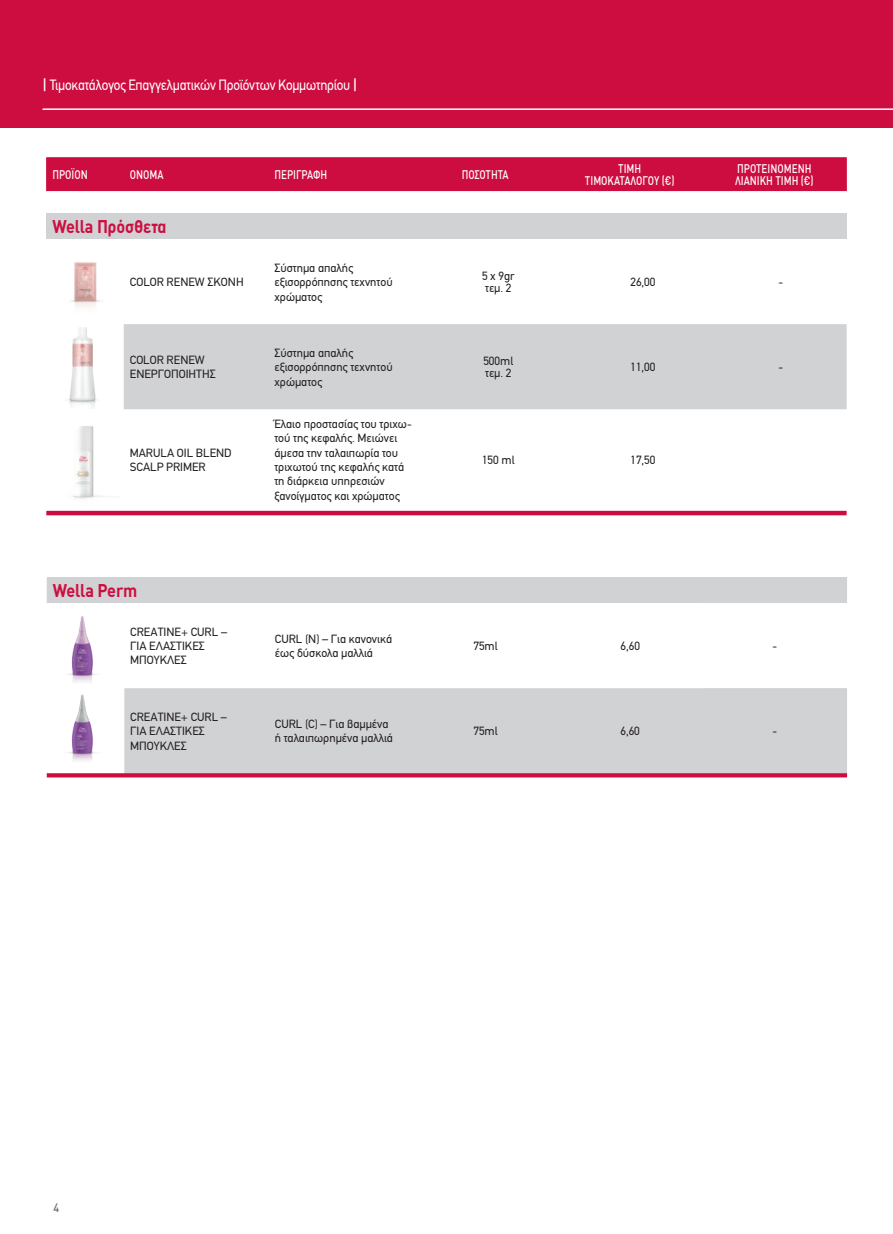
<style>
.page{position:relative;width:893px;height:1234px;background:#fff}
.page>*{position:absolute;margin:0;border:0;box-sizing:border-box;transform-origin:0 0}
.t1{font:700 18px "DIN Greek";letter-spacing:-.01em;color:#cd0d40;scale:.9 1}
.t2{font:15px "PF Din Text";letter-spacing:-.015em;color:#fff;scale:.9 1}
.t3{font:500 12.3px/12.3px "DIN Greek";color:#fff;text-align:center;scale:.8 1}
.t4{font:500 12.3px "DIN Greek";letter-spacing:-.02em;color:#fff;scale:.8 1}
.t5{font:12px/14.4px "PF Din Text";color:#231f20}
.t6{font:500 12px "DIN Greek";color:#6c6d70;scale:.9 1}
.s1{font-family:"DIN Greek";font-weight:500}
</style>
<div class="page">
<div style="left:46px;top:213px;width:801px;height:26px;background:#d1d2d4"></div>
<div style="left:124px;top:324px;width:723px;height:85px;background:#d1d2d4"></div>
<div style="left:46px;top:510px;width:801px;height:5px;background:#cd0d40"></div>
<svg style="left:47px;top:773px;width:800px;height:4px;background:#cd1848"></svg>
<img style="left:72px;top:426px;width:47px;height:73px">
<img style="left:68px;top:327px;width:29px;height:82px">
<svg style="left:47px;top:577px;width:800px;height:196px;fill:#d1d2d4"></svg>
<svg style="left:47px;top:603px;width:655px;height:170px"></svg>
<img style="left:54px;top:606px;width:57px;height:80px">
<img style="left:54px;top:692px;width:57px;height:73px">
<img style="left:71px;top:262px;width:30px;height:45px">
<div style="left:0;top:0;width:893px;height:128px;background:#cd0d40"></div>
<hr style="left:43px;top:108px;width:850px;height:2px;background:#fff">
<div style="left:46px;top:157px;width:801px;height:35px;background:#cd0d40"></div>
<p class="t2" style="left:43px;top:76px;width:351px"><span class="s1">|</span> Τιμοκατάλογος Επαγγελματικών Προϊόντων Κομμωτηρίου <span class="s1">|</span></p>
<p class="t3" style="left:52px;top:168px;width:46px">ΠΡΟΪΟΝ</p>
<p class="t3" style="left:130px;top:168px;width:44px">ΟΝΟΜΑ</p>
<p class="t3" style="left:274px;top:168px;width:68px">ΠΕΡΙΓΡΑΦΗ</p>
<p class="t4" style="left:462px;top:167px;width:60px">ΠΟΣΟΤΗΤΑ</p>
<p class="t3" style="left:585px;top:162px;width:113px">ΤΙΜΗ<br>TIMOΚΑΤΑΛΟΓΟΥ (€)</p>
<p class="t3" style="left:735px;top:162px;width:100px;text-align:left">ΠΡΟΤΕΙΝΟΜΕΝΗ<br>ΛΙΑΝΙΚΗ ΤΙΜΗ (€)</p>
<h1 class="t1" style="left:52px;top:216px;width:128px">Wella Πρόσθετα</h1>
<p class="t5" style="left:130px;top:275px;width:115px">COLOR RENEW ΣΚΟΝΗ</p>
<p class="t5" style="left:274px;top:260px;width:120px">Σύστημα απαλής εξισορρόπησης τεχνητού χρώματος</p>
<p class="t5" style="left:482px;top:270px;width:34px;line-height:12px">5 x 9gr τεμ. 2</p>
<p class="t5" style="left:630px;top:275px;width:27px">26,00</p>
<p class="t5" style="left:779px;top:275px;width:6px">-</p>
<p class="t5" style="left:130px;top:352px;width:87px">COLOR RENEW<br>ΕΝΕΡΓΟΠΟΙΗΤΗΣ</p>
<p class="t5" style="left:274px;top:345px;width:120px">Σύστημα απαλής εξισορρόπησης τεχνητού χρώματος</p>
<p class="t5" style="left:483px;top:355px;width:31px;line-height:12px">500ml τεμ. 2</p>
<p class="t5" style="left:630px;top:360px;width:27px">11,00</p>
<p class="t5" style="left:779px;top:360px;width:6px">-</p>
<p class="t5" style="left:130px;top:445px;width:103px">MARULA OIL BLEND<br>SCALP PRIMER</p>
<p class="t5" style="left:274px;top:416px;width:139px">Έλαιο προστασίας του τριχω&shy;τού της κεφαλής. Μειώνει άμεσα την ταλαιπωρία του τριχωτού της κεφαλής κατά τη διάρκεια υπηρεσιών ξανοίγματος και χρώματος</p>
<p class="t5" style="left:482px;top:452px;width:34px">150 ml</p>
<p class="t5" style="left:630px;top:452px;width:27px">17,50</p>
<h1 class="t1" style="left:53px;top:579px;width:95px">Wella Perm</h1>
<p class="t5" style="left:130px;top:624px;width:98px">CREATINE+ CURL –<br>ΓΙΑ ΕΛΑΣΤΙΚΕΣ<br>ΜΠΟΥΚΛΕΣ</p>
<p class="t5" style="left:275px;top:631px;width:119px">CURL (N) – Για κανονικά έως δύσκολα μαλλιά</p>
<p class="t5" style="left:473px;top:638px;width:26px">75ml</p>
<p class="t5" style="left:620px;top:638px;width:21px">6,60</p>
<p class="t5" style="left:772px;top:638px;width:6px">-</p>
<p class="t5" style="left:130px;top:709px;width:98px">CREATINE+ CURL –<br>ΓΙΑ ΕΛΑΣΤΙΚΕΣ<br>ΜΠΟΥΚΛΕΣ</p>
<p class="t5" style="left:275px;top:716px;width:120px">CURL (C) – Για βαμμένα ή ταλαιπωρημένα μαλλιά</p>
<p class="t5" style="left:473px;top:723px;width:26px">75ml</p>
<p class="t5" style="left:620px;top:723px;width:21px">6,60</p>
<p class="t5" style="left:772px;top:723px;width:6px">-</p>
<p class="t6" style="left:54px;top:1200px;width:8px">4</p>
</div>
